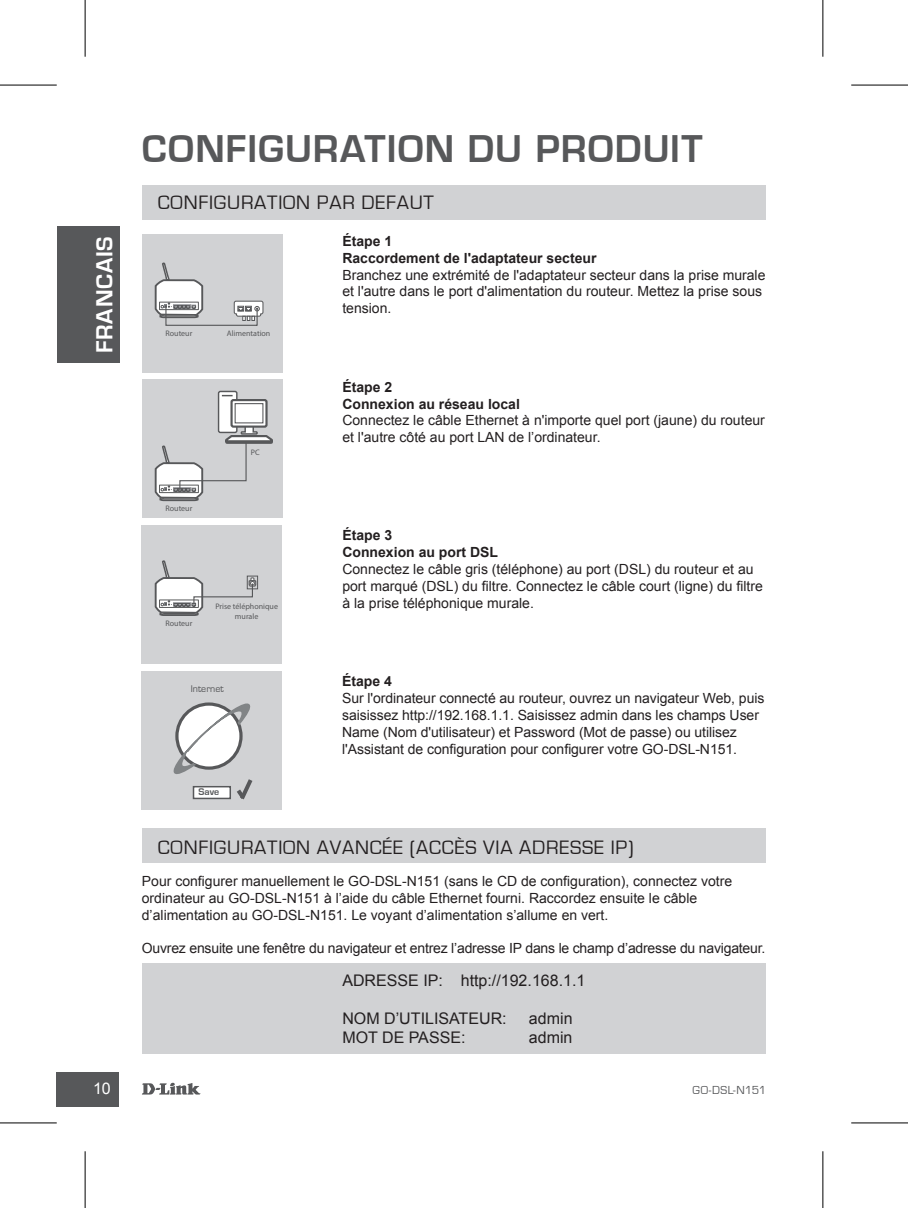
<style>
.page{position:relative;width:908px;height:1208px;background:#fff}
.page>*{position:absolute;margin:0;border:0;box-sizing:border-box;transform-origin:0 0}
.t1{font:700 40px "Eurostile";letter-spacing:.025em;color:#57585a}
.t2{font:700 24px "Eurostile";letter-spacing:.035em;color:#fff}
.t3{font:20px "Eurostile";letter-spacing:.04em;color:#231f20}
.t4{font:16px "Arial";color:#231f20}
.t5{font:16px "Arial";color:#fff}
.t6{font:14px/16.8px "Arial";color:#231f20}
.t7{font:700 14px/16.8px "Arial";color:#231f20}
.t8{font:12px "Eurostile";letter-spacing:.025em;color:#57585a}
.t9{font:10px "Eurostile";color:#57585a}
.t10{font:700 10px "Eurostile";color:#57585a}
.t11{font:8px/9.6px "Myriad Pro";color:#57585a;text-align:center}
</style>
<div class="page">
<svg style="left:142px;top:1082px;width:58px;height:12px"></svg>
<div style="left:57px;top:1072px;width:62px;height:34px;background:#57585a"></div>
<div style="left:57px;top:226px;width:62px;height:137px;background:#57585a"></div>
<div style="left:142px;top:186px;width:623px;height:34px;background:#d1d2d4"></div>
<div style="left:142px;top:829px;width:623px;height:34px;background:#d1d2d4"></div>
<div style="left:142px;top:962px;width:623px;height:91px;background:#d1d2d4"></div>
<div style="left:142px;top:234px;width:140px;height:138px;background:#d1d2d4"></div>
<svg style="left:155px;top:262px;width:109px;height:64px"></svg>
<div style="left:142px;top:380px;width:140px;height:138px;background:#d1d2d4"></div>
<svg style="left:155px;top:390px;width:118px;height:111px"></svg>
<div style="left:142px;top:525px;width:140px;height:138px;background:#d1d2d4"></div>
<div style="left:247px;top:576px;width:11px;height:13px;border:1px solid #57585a"></div>
<svg style="left:155px;top:560px;width:101px;height:56px"></svg>
<div style="left:142px;top:671px;width:140px;height:138px;background:#d1d2d4"></div>
<svg style="left:173px;top:702px;width:80px;height:98px"></svg>
<hr style="left:0;top:85px;width:57px;height:1px;background:#000">
<hr style="left:850px;top:85px;width:57px;height:1px;background:#000">
<hr style="left:0;top:1122px;width:57px;height:1px;background:#000">
<hr style="left:850px;top:1122px;width:57px;height:1px;background:#000">
<hr style="left:85px;top:0;width:1px;height:57px;background:#000">
<hr style="left:85px;top:1151px;width:1px;height:57px;background:#000">
<hr style="left:822px;top:0;width:1px;height:57px;background:#000">
<hr style="left:822px;top:1151px;width:1px;height:57px;background:#000">
<h2 class="t2" style="left:91px;top:353px;width:118px;rotate:-90deg">FRANCAIS</h2>
<h1 class="t1" style="left:142px;top:127px;width:562px">CONFIGURATION DU PRODUIT</h1>
<h3 class="t3" style="left:158px;top:192px;width:277px">CONFIGURATION PAR DEFAUT</h3>
<p class="t11" style="left:165px;top:329px;width:28px">Routeur</p>
<p class="t11" style="left:227px;top:329px;width:45px">Alimentation</p>
<p class="t11" style="left:165px;top:504px;width:28px">Routeur</p>
<p class="t11" style="left:251px;top:448px;width:10px">PC</p>
<p class="t11" style="left:165px;top:618px;width:28px">Routeur</p>
<p class="t11" style="left:215px;top:602px;width:64px">Prise téléphonique murale</p>
<p class="t9" style="left:191px;top:683px;width:34px">Internet</p>
<p class="t10" style="left:198px;top:786px;width:22px">Save</p>
<p class="t7" style="left:342px;top:233px;width:255px">Étape 1<br>Raccordement de l'adaptateur secteur</p>
<p class="t6" style="left:342px;top:266px;width:424px">Branchez une extrémité de l'adaptateur secteur dans la prise murale et l'autre dans le port d'alimentation du routeur. Mettez la prise sous tension.</p>
<p class="t7" style="left:342px;top:379px;width:179px">Étape 2<br>Connexion au réseau local</p>
<p class="t6" style="left:342px;top:412px;width:424px">Connectez le câble Ethernet à n'importe quel port (jaune) du routeur et l'autre côté au port LAN de l’ordinateur.</p>
<p class="t7" style="left:342px;top:527px;width:157px">Étape 3<br>Connexion au port DSL</p>
<p class="t6" style="left:342px;top:561px;width:422px">Connectez le câble gris (téléphone) au port (DSL) du routeur et au port marqué (DSL) du filtre. Connectez le câble court (ligne) du filtre à la prise téléphonique murale.</p>
<p class="t7" style="left:342px;top:673px;width:51px">Étape 4</p>
<p class="t6" style="left:342px;top:690px;width:423px">Sur l'ordinateur connecté au routeur, ouvrez un navigateur Web, puis saisissez http://192.168.1.1. Saisissez admin dans les champs User Name (Nom d'utilisateur) et Password (Mot de passe) ou utilisez l'Assistant de configuration pour configurer votre GO-DSL-N151.</p>
<h3 class="t3" style="left:158px;top:836px;width:477px">CONFIGURATION AVANCÉE (ACCÈS VIA ADRESSE IP)</h3>
<p class="t6" style="left:142px;top:873px;width:591px">Pour configurer manuellement le GO-DSL-N151 (sans le CD de configuration), connectez votre ordinateur au GO-DSL-N151 à l’aide du câble Ethernet fourni. Raccordez ensuite le câble d’alimentation au GO-DSL-N151. Le voyant d’alimentation s’allume en vert.</p>
<p class="t6" style="left:142px;top:940px;width:624px">Ouvrez ensuite une fenêtre du navigateur et entrez l’adresse IP dans le champ d’adresse du navigateur.</p>
<p class="t4" style="left:342px;top:969px;width:244px">ADRESSE IP: http://192.168.1.1</p>
<p class="t4" style="left:342px;top:1008px;width:166px">NOM D’UTILISATEUR:</p>
<p class="t4" style="left:528px;top:1008px;width:45px">admin</p>
<p class="t4" style="left:342px;top:1027px;width:124px">MOT DE PASSE:</p>
<p class="t4" style="left:528px;top:1027px;width:45px">admin</p>
<p class="t5" style="left:93px;top:1078px;width:19px">10</p>
<p class="t8" style="left:692px;top:1084px;width:75px">GO-DSL-N151</p>
</div>
